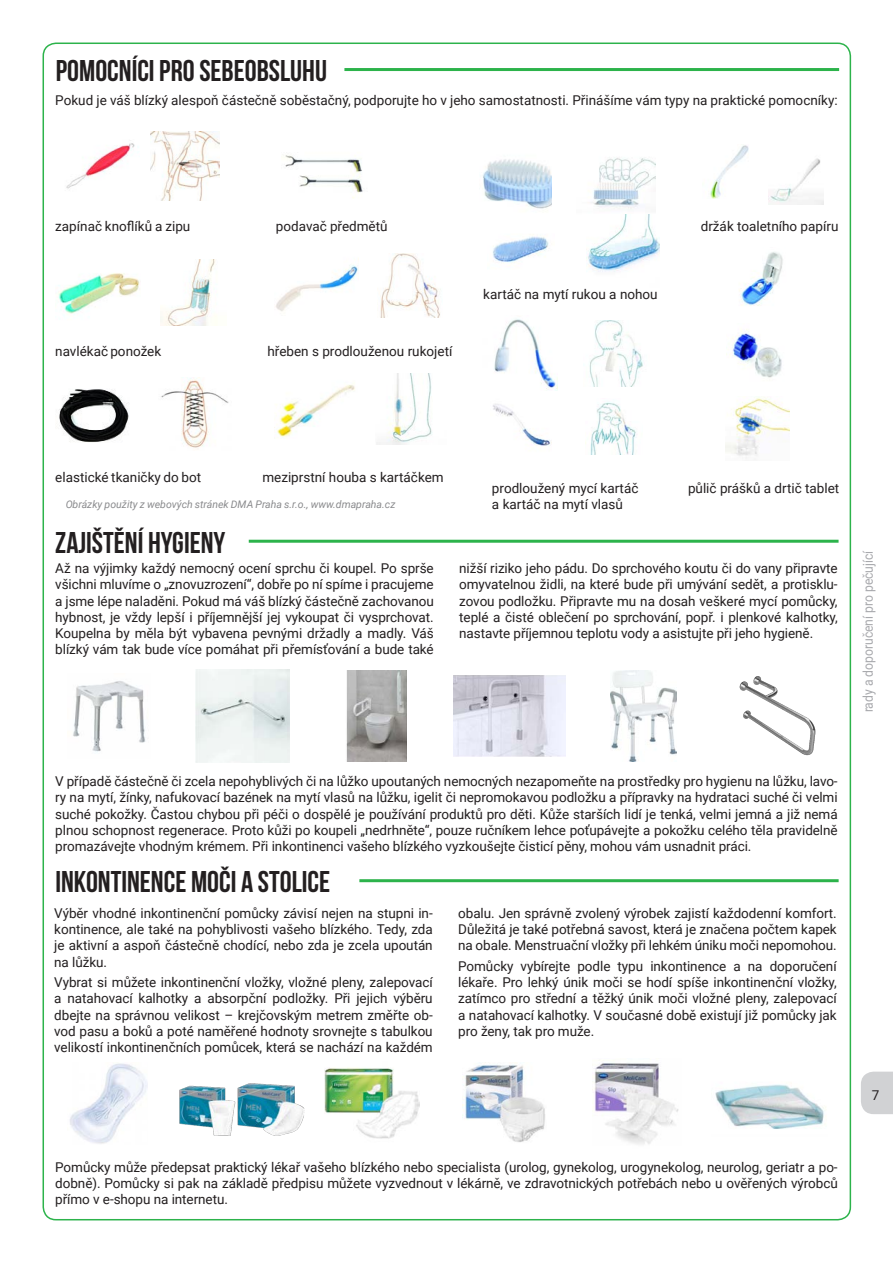
<style>
.page{position:relative;width:893px;height:1263px;background:#fff}
.page>*{position:absolute;margin:0;border:0;box-sizing:border-box;transform-origin:0 0}
.t1{font:700 30px "Bebas Neue";color:#231f20}
.t2{font:13.5px/16.2px "Roboto";letter-spacing:-.005em;color:#231f20;text-align:justify}
.t3{font:13.5px "Roboto";color:#a8a9ad;scale:.9 1}
.t4{font:italic 10.5px "Roboto";color:#6c6d70}
</style>
<div class="page">
<svg style="left:861px;top:1071px;width:32px;height:43px"></svg>
<hr style="left:344px;top:68px;width:495px;height:3px;background:#2cb34b">
<img style="left:66px;top:143px;width:69px;height:46px">
<img style="left:151px;top:132px;width:69px;height:69px">
<img style="left:58px;top:273px;width:82px;height:42px">
<img style="left:161px;top:259px;width:56px;height:67px">
<img style="left:59px;top:389px;width:70px;height:53px">
<img style="left:161px;top:377px;width:68px;height:71px">
<img style="left:285px;top:155px;width:78px;height:43px">
<img style="left:275px;top:258px;width:84px;height:54px">
<img style="left:380px;top:253px;width:60px;height:65px">
<img style="left:274px;top:385px;width:81px;height:52px">
<img style="left:376px;top:373px;width:56px;height:72px">
<img style="left:483px;top:159px;width:69px;height:50px">
<img style="left:592px;top:158px;width:64px;height:57px">
<img style="left:493px;top:236px;width:56px;height:30px">
<img style="left:588px;top:215px;width:72px;height:57px">
<img style="left:494px;top:319px;width:63px;height:70px">
<img style="left:589px;top:321px;width:54px;height:66px">
<img style="left:493px;top:404px;width:57px;height:42px">
<img style="left:590px;top:402px;width:46px;height:53px">
<img style="left:710px;top:145px;width:39px;height:53px">
<img style="left:769px;top:158px;width:54px;height:47px">
<img style="left:739px;top:252px;width:44px;height:54px">
<img style="left:726px;top:329px;width:56px;height:49px">
<img style="left:725px;top:398px;width:65px;height:60px">
<hr style="left:249px;top:540px;width:589px;height:3px;background:#2cb34b">
<img style="left:346px;top:670px;width:60px;height:91px">
<img style="left:454px;top:675px;width:112px;height:81px">
<img style="left:610px;top:670px;width:66px;height:92px">
<img style="left:739px;top:676px;width:77px;height:80px">
<img style="left:195px;top:669px;width:95px;height:94px">
<img style="left:73px;top:681px;width:73px;height:71px">
<hr style="left:359px;top:879px;width:480px;height:3px;background:#2cb34b">
<img style="left:70px;top:1063px;width:78px;height:81px">
<img style="left:179px;top:1083px;width:126px;height:53px">
<img style="left:325px;top:1067px;width:94px;height:72px">
<img style="left:463px;top:1062px;width:82px;height:80px">
<img style="left:594px;top:1060px;width:85px;height:84px">
<img style="left:715px;top:1084px;width:111px;height:45px">
<p class="t1" style="left:56px;top:54px;width:273px">POMOCNÍCI PRO SEBEOBSLUHU</p>
<p class="t2" style="left:55px;top:91px;width:784px">Pokud je váš blízký alespoň částečně soběstačný, podporujte ho v jeho samostatnosti. Přinášíme vám typy na praktické pomocníky:</p>
<p class="t2" style="left:55px;top:218px;width:137px">zapínač knoflíků a zipu</p>
<p class="t2" style="left:55px;top:342px;width:108px">navlékač ponožek</p>
<p class="t2" style="left:276px;top:218px;width:113px">podavač předmětů</p>
<p class="t2" style="left:267px;top:342px;width:186px">hřeben s prodlouženou rukojetí</p>
<p class="t2" style="left:483px;top:286px;width:176px">kartáč na mytí rukou a nohou</p>
<p class="t2" style="left:701px;top:218px;width:139px">držák toaletního papíru</p>
<p class="t2" style="left:55px;top:469px;width:148px">elastické tkaničky do bot</p>
<p class="t2" style="left:262px;top:469px;width:183px">meziprstní houba s kartáčkem</p>
<p class="t4" style="left:66px;top:497px;width:331px">Obrázky použity z webových stránek DMA Praha s.r.o., www.dmapraha.cz</p>
<p class="t2" style="left:492px;top:480px;width:148px">prodloužený mycí kartáč</p>
<p class="t2" style="left:492px;top:496px;width:132px">a kartáč na mytí vlasů</p>
<p class="t2" style="left:688px;top:479px;width:153px">půlič prášků a drtič tablet</p>
<p class="t1" style="left:55px;top:526px;width:172px">ZAJIŠTĚNÍ HYGIENY</p>
<p class="t2" style="left:55px;top:560px;width:380px">Až na výjimky každý nemocný ocení sprchu či koupel. Po sprše všichni mluvíme o „znovuzrození“, dobře po ní spíme i pracujeme a jsme lépe naladěni. Pokud má váš blízký částečně zachovanou hybnost, je vždy lepší i příjemnější jej vykoupat či vysprchovat.<br>Koupelna by měla být vybavena pevnými držadly a madly. Váš blízký vám tak bude více pomáhat při přemísťování a bude také</p>
<p class="t2" style="left:459px;top:560px;width:380px">nižší riziko jeho pádu. Do sprchového koutu či do vany připravte omyvatelnou židli, na které bude při umývání sedět, a protisklu&shy;zovou podložku. Připravte mu na dosah veškeré mycí pomůcky, teplé a čisté oblečení po sprchování, popř. i plenkové kalhotky, nastavte příjemnou teplotu vody a asistujte při jeho hygieně.</p>
<p class="t3" style="left:859px;top:712px;width:182px;rotate:-90deg">rady a doporučení pro pečující</p>
<p class="t2" style="left:55px;top:773px;width:784px">V případě částečně či zcela nepohyblivých či na lůžko upoutaných nemocných nezapomeňte na prostředky pro hygienu na lůžku, lavo&shy;ry na mytí, žínky, nafukovací bazének na mytí vlasů na lůžku, igelit či nepromokavou podložku a přípravky na hydrataci suché či velmi suché pokožky. Častou chybou při péči o dospělé je používání produktů pro děti. Kůže starších lidí je tenká, velmi jemná a již nemá plnou schopnost regenerace. Proto kůži po koupeli „nedrhněte“, pouze ručníkem lehce poťupávejte a pokožku celého těla pravidelně promazávejte vhodným krémem. Při inkontinenci vašeho blízkého vyzkoušejte čisticí pěny, mohou vám usnadnit práci.</p>
<p class="t1" style="left:55px;top:865px;width:276px">INKONTINENCE MOČI A STOLICE</p>
<p class="t2" style="left:54px;top:905px;width:380px">Výběr vhodné inkontinenční pomůcky závisí nejen na stupni in&shy;kontinence, ale také na pohyblivosti vašeho blízkého. Tedy, zda je aktivní a aspoň částečně chodící, nebo zda je zcela upoután na lůžku.</p>
<p class="t2" style="left:54px;top:974px;width:380px">Vybrat si můžete inkontinenční vložky, vložné pleny, zalepovací a natahovací kalhotky a absorpční podložky. Při jejich výběru dbejte na správnou velikost – krejčovským metrem změřte ob&shy;vod pasu a boků a poté naměřené hodnoty srovnejte s tabulkou velikostí inkontinenčních pomůcek, která se nachází na každém</p>
<p class="t2" style="left:458px;top:905px;width:380px">obalu. Jen správně zvolený výrobek zajistí každodenní komfort.<br>Důležitá je také potřebná savost, která je značena počtem kapek na obale. Menstruační vložky při lehkém úniku moči nepomohou.</p>
<p class="t2" style="left:458px;top:957px;width:380px">Pomůcky vybírejte podle typu inkontinence a na doporučení lékaře. Pro lehký únik moči se hodí spíše inkontinenční vložky, zatímco pro střední a těžký únik moči vložné pleny, zalepovací a natahovací kalhotky. V současné době existují již pomůcky jak pro ženy, tak pro muže.</p>
<p class="t2" style="left:55px;top:1158px;width:784px">Pomůcky může předepsat praktický lékař vašeho blízkého nebo specialista (urolog, gynekolog, urogynekolog, neurolog, geriatr a po&shy;dobně). Pomůcky si pak na základě předpisu můžete vyzvednout v lékárně, ve zdravotnických potřebách nebo u ověřených výrobců přímo v e-shopu na internetu.</p>
<p class="t2" style="left:872px;top:1087px;width:9px">7</p>
</div>
